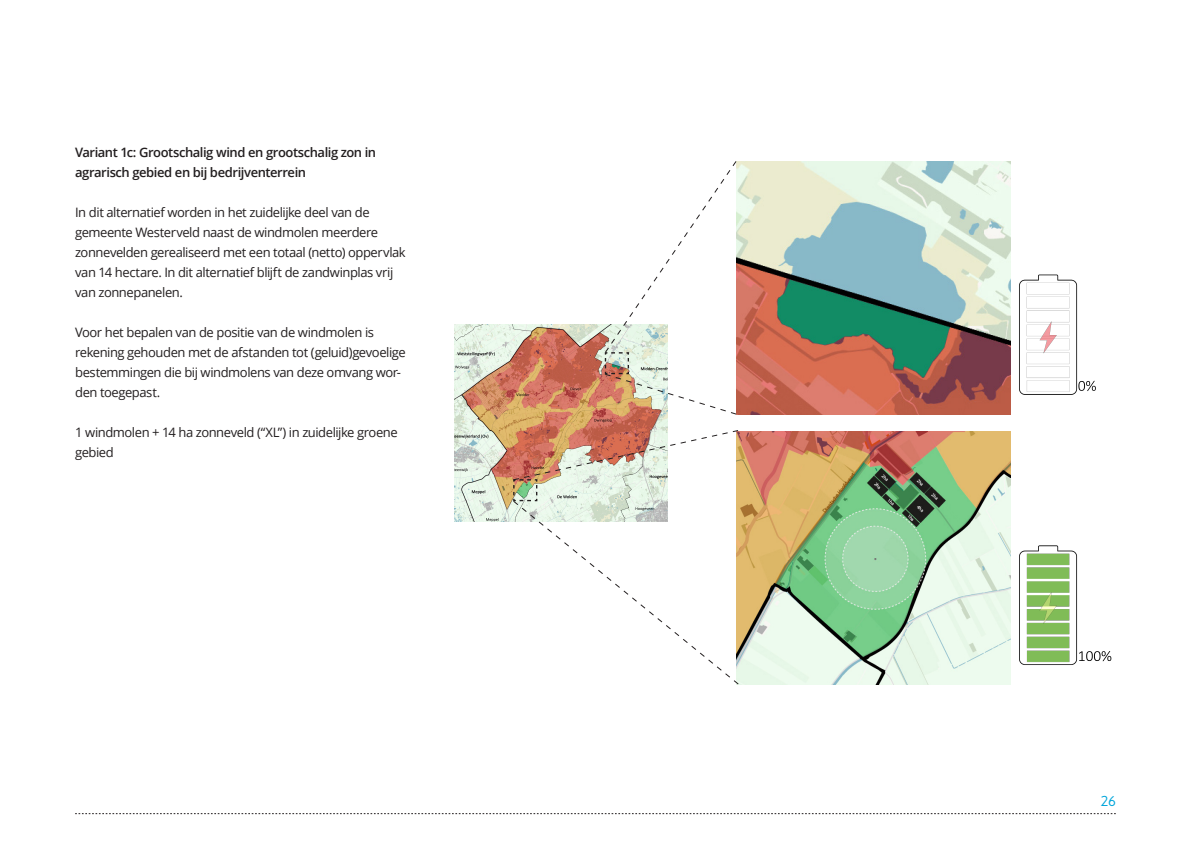
<style>
.page{position:relative;width:1191px;height:842px;background:#fff}
.page>*{position:absolute;margin:0;border:0;box-sizing:border-box;transform-origin:0 0}
.Broodtekst{font:13px/20px "Open Sans";letter-spacing:-.035em;color:#231f20}
.Broodtekst-2{font:600 13px/20px "Open Sans";letter-spacing:-.035em;color:#231f20}
.t1{font:13px "MB Empire";color:#00a5da}
</style>
<div class="page">
<svg style="left:75px;top:813px;width:1040px;height:1px"></svg>
<img style="left:737px;top:161px;width:273px;height:253px">
<img style="left:739px;top:432px;width:271px;height:253px">
<img style="left:454px;top:324px;width:213px;height:198px">
<svg style="left:512px;top:502px;width:227px;height:183px"></svg>
<svg style="left:604px;top:161px;width:133px;height:254px"></svg>
<svg style="left:512px;top:430px;width:227px;height:72px"></svg>
<img style="left:1019px;top:545px;width:93px;height:120px">
<img style="left:1019px;top:274px;width:77px;height:121px">
<p class="Broodtekst-2" style="left:75px;top:142px;width:302px">Variant 1c: Grootschalig wind en grootschalig zon in agrarisch gebied en bij bedrijventerrein</p>
<p class="Broodtekst" style="left:75px;top:202px;width:332px">In dit alternatief worden in het zuidelijke deel van de gemeente Westerveld naast de windmolen meerdere zonnevelden gerealiseerd met een totaal (netto) oppervlak van 14 hectare. In dit alternatief blijft de zandwinplas vrij van zonnepanelen.</p>
<p class="Broodtekst" style="left:75px;top:322px;width:332px">Voor het bepalen van de positie van de windmolen is rekening gehouden met de afstanden tot (geluid)gevoelige bestemmingen die bij windmolens van deze omvang wor&shy;den toegepast.</p>
<p class="Broodtekst" style="left:75px;top:422px;width:324px">1 windmolen + 14 ha zonneveld (“XL”) in zuidelijke groene gebied</p>
<p class="t1" style="left:1100px;top:792px;width:17px">26</p>
</div>
